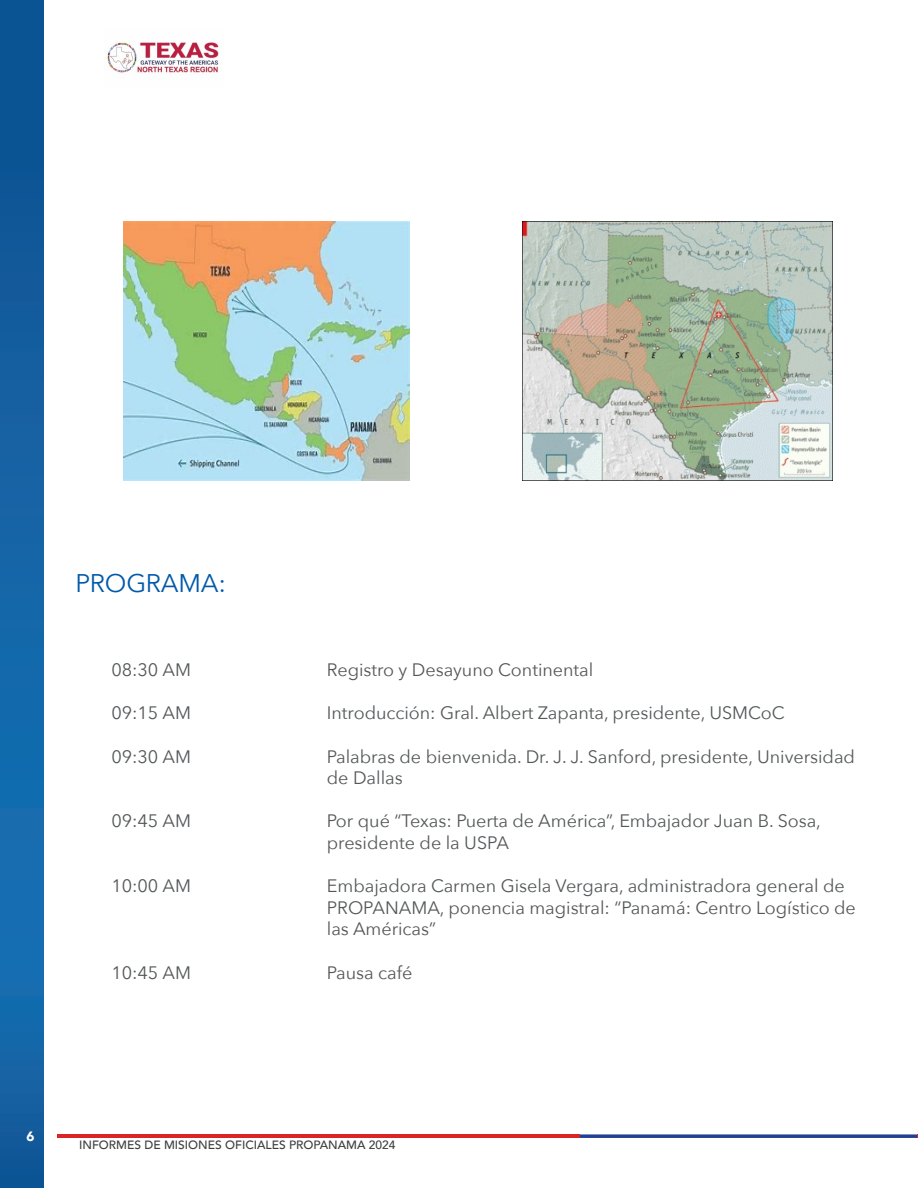
<style>
.page{position:relative;width:918px;height:1188px;background:#fff}
.page>*{position:absolute;margin:0;border:0;box-sizing:border-box;transform-origin:0 0}
.t1{font:25.5px "Avenir Next";letter-spacing:-.01em;color:#0159a9}
.t2{font:18px/21.6px "Avenir Next";color:#545759}
.t3{font:900 13.5px "Avenir";color:#fff}
.t4{font:500 12px "Avenir";color:#3e3e3f}
</style>
<div class="page">
<svg style="left:0;top:0;width:43px;height:1188px;background:#1261a2"></svg>
<hr style="left:57px;top:1134px;width:522px;height:4px;background:#d92526">
<svg style="left:579px;top:1134px;width:339px;height:4px"></svg>
<img style="left:107px;top:42px;width:112px;height:31px">
<img style="left:124px;top:222px;width:286px;height:259px">
<img style="left:522px;top:222px;width:311px;height:259px">
<h1 class="t1" style="left:75px;top:562px;width:152px">PROGRAMA:</h1>
<p class="t2" style="left:111px;top:658px;width:81px">08:30 AM</p>
<p class="t2" style="left:111px;top:702px;width:81px">09:15 AM</p>
<p class="t2" style="left:111px;top:745px;width:81px">09:30 AM</p>
<p class="t2" style="left:111px;top:810px;width:81px">09:45 AM</p>
<p class="t2" style="left:111px;top:874px;width:81px">10:00 AM</p>
<p class="t2" style="left:111px;top:961px;width:81px">10:45 AM</p>
<p class="t2" style="left:327px;top:658px;width:268px">Registro y Desayuno Continental</p>
<p class="t2" style="left:327px;top:702px;width:459px">Introducción: Gral. Albert Zapanta, presidente, USMCoC</p>
<p class="t2" style="left:327px;top:745px;width:530px">Palabras de bienvenida. Dr. J. J. Sanford, presidente, Universidad de Dallas</p>
<p class="t2" style="left:327px;top:810px;width:496px">Por qué “Texas: Puerta de América”, Embajador Juan B. Sosa, presidente de la USPA</p>
<p class="t2" style="left:327px;top:874px;width:531px">Embajadora Carmen Gisela Vergara, administradora general de<br>PROPANAMA, ponencia magistral: “Panamá: Centro Logístico de las Américas”</p>
<p class="t2" style="left:327px;top:961px;width:87px">Pausa café</p>
<p class="t3" style="left:26px;top:1125px;width:9px">6</p>
<p class="t4" style="left:79px;top:1135px;width:318px">INFORMES DE MISIONES OFICIALES PROPANAMA 2024</p>
</div>
